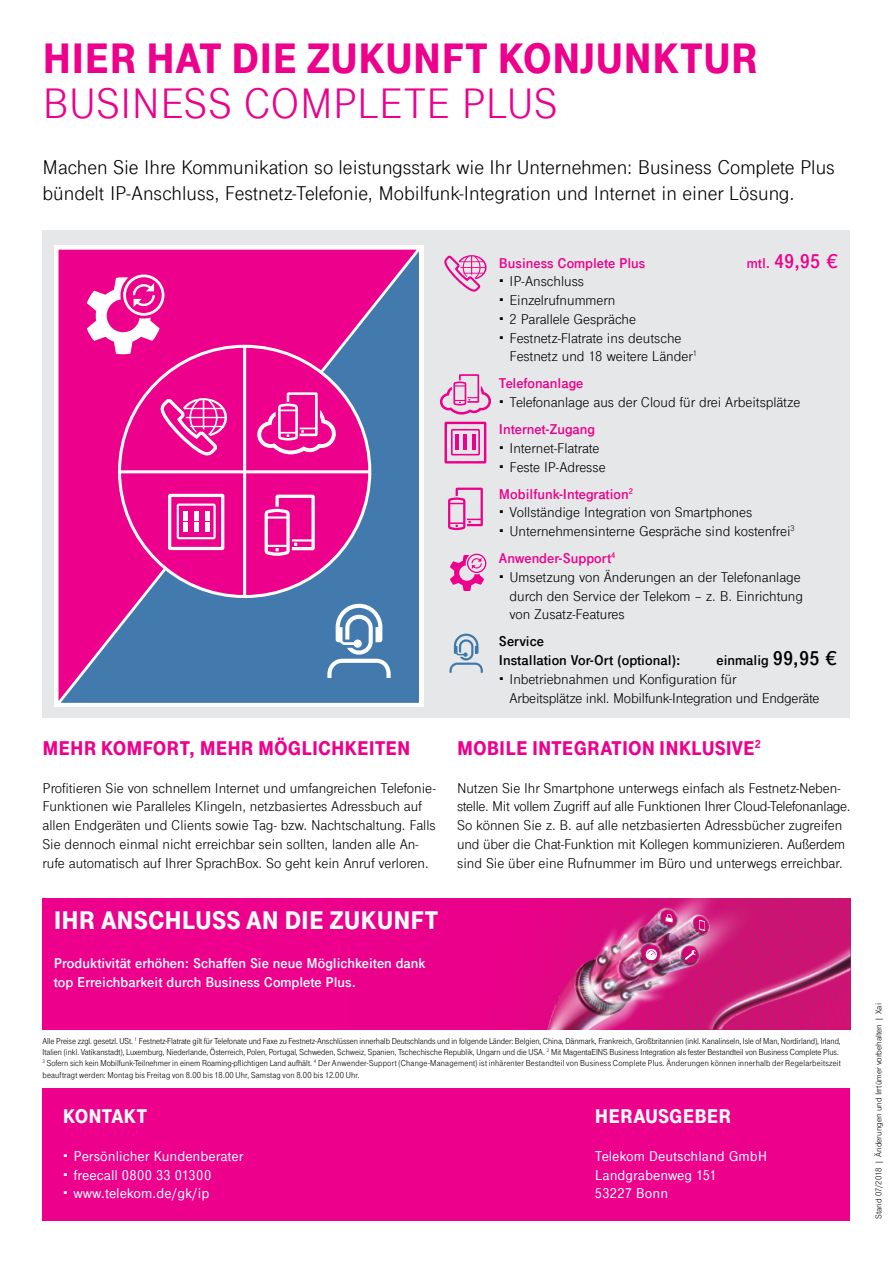
<style>
.page{position:relative;width:893px;height:1263px;background:#fff}
.page>*{position:absolute;margin:0;border:0;box-sizing:border-box;transform-origin:0 0}
.t1{font:900 45px "Tele Grotesk Next";color:#ec008c}
.t2{font:45px "Tele Grotesk Next";color:#ec008c}
.t3{font:900 27px "Tele Grotesk Next";color:#fff}
.t4{font:21px/26.2px "Tele Grotesk Next";color:#000}
.t5{font:900 21px "Tele Grotesk Next";color:#ec008c}
.t6{font:900 21px "Tele Grotesk Next";color:#fff}
.t7{font:700 21px "Tele Grotesk Next";color:#ec008c}
.t8{font:15px/18.8px "Tele Grotesk Next";color:#000}
.t9{font:500 15px/18.8px "Tele Grotesk Next";color:#fff}
.t10{font:700 15px/18.8px "Tele Grotesk Next";color:#fff}
.t11{font:700 15px "Tele Grotesk Next";color:#ec008c}
.t12{font:700 15px/18.8px "Tele Grotesk Next";color:#000}
.t13{font:9px/11.2px "Tele Grotesk Norm";color:#000}
.t14{font:9px "Tele Grotesk Next";color:#000}
.s1{font-size:15px}
.s2{font-weight:700;color:#ec008c}
.s3{font-weight:700}
.s4{font-weight:700;font-size:21px}
</style>
<div class="page">
<div style="left:43px;top:1088px;width:807px;height:132px;background:#ec008c"></div>
<div style="left:43px;top:230px;width:807px;height:488px;background:#e6e7e8"></div>
<div style="left:43px;top:898px;width:807px;height:131px;background:#ec008c"></div>
<img style="left:751px;top:898px;width:99px;height:29px">
<img style="left:751px;top:927px;width:99px;height:102px">
<img style="left:529px;top:898px;width:222px;height:131px">
<svg style="left:685px;top:950px;width:11px;height:10px"></svg>
<svg style="left:665px;top:913px;width:8px;height:9px"></svg>
<svg style="left:645px;top:948px;width:13px;height:13px"></svg>
<svg style="left:699px;top:920px;width:6px;height:11px"></svg>
<svg style="left:54px;top:245px;width:370px;height:462px;background:#fbcce8"></svg>
<svg style="left:61px;top:251px;width:358px;height:452px;background:#97429e"></svg>
<div style="left:120px;top:346px;width:250px;height:250px;background:#ec008c;border-radius:50%"></div>
<hr style="left:243px;top:346px;width:3px;height:250px;background:#fff">
<hr style="left:120px;top:470px;width:250px;height:3px;background:#fff">
<svg style="left:160px;top:398px;width:67px;height:58px"></svg>
<svg style="left:257px;top:392px;width:79px;height:62px"></svg>
<svg style="left:265px;top:495px;width:50px;height:61px"></svg>
<svg style="left:168px;top:494px;width:56px;height:56px"></svg>
<svg style="left:87px;top:274px;width:77px;height:80px;background:#f364b9"></svg>
<svg style="left:327px;top:604px;width:64px;height:74px;background:#749dc3"></svg>
<svg style="left:444px;top:255px;width:43px;height:37px"></svg>
<svg style="left:440px;top:374px;width:51px;height:41px"></svg>
<svg style="left:445px;top:422px;width:41px;height:41px"></svg>
<svg style="left:448px;top:488px;width:35px;height:42px"></svg>
<svg style="left:450px;top:554px;width:36px;height:37px"></svg>
<svg style="left:449px;top:634px;width:34px;height:39px"></svg>
<h1 class="t1" style="left:43px;top:33px;width:718px">HIER HAT DIE ZUKUNFT KONJUNKTUR</h1>
<h1 class="t2" style="left:42px;top:78px;width:50px">Business</h1>
<h1 class="t2" style="left:243px;top:78px;width:54px">Complete</h1>
<h1 class="t2" style="left:462px;top:78px;width:47px">Plus</h1>
<h3 class="t4" style="left:43px;top:154px;width:794px">Machen Sie Ihre Kommunikation so leistungsstark wie Ihr Unternehmen: Business Complete Plus bündelt IP-Anschluss, Festnetz-Telefonie, Mobilfunk-Integration und Internet in einer Lösung.</h3>
<h3 class="t5" style="left:43px;top:736px;width:231px">MEHR KOMFORT, MEHR MÖG</h3>
<h3 class="t5" style="left:301px;top:736px;width:108px">LICHKEITEN</h3>
<p class="t8" style="left:43px;top:778px;width:395px">Profitieren Sie von schnellem Internet und umfangreichen Telefonie-Funktionen wie Paralleles Klingeln, netzbasiertes Adressbuch auf allen Endgeräten und Clients sowie Tag- bzw. Nachtschaltung. Falls Sie dennoch einmal nicht erreichbar sein sollten, landen alle An&shy;rufe automatisch auf Ihrer SprachBox. So geht kein Anruf verloren.</p>
<h2 class="t3" style="left:54px;top:905px;width:386px">IHR ANSCHLUSS AN DIE ZUKUNFT</h2>
<p class="t10" style="left:54px;top:954px;width:373px">Produktivität erhöhen: Schaffen Sie neue Möglichkeiten dank top Erreichbarkeit durch Business Complete Plus.</p>
<p class="t11" style="left:499px;top:254px;width:148px">Business Complete Plus</p>
<h3 class="t7" style="left:747px;top:249px;width:93px"><span class="s1">mtl.</span> 49,95 €</h3>
<p class="t8" style="left:510px;top:272px;width:189px">IP-Anschluss<br>Einzelrufnummern<br>2 Parallele Gespräche<br>Festnetz-Flatrate ins deutsche<br>Festnetz und 18 weitere Länder<sup>1</sup></p>
<p class="t11" style="left:499px;top:375px;width:86px">Telefonanlage</p>
<p class="t8" style="left:510px;top:393px;width:292px">Telefonanlage aus der Cloud für drei Arbeitsplätze</p>
<p class="t11" style="left:499px;top:421px;width:98px">Internet-Zugang</p>
<p class="t8" style="left:510px;top:439px;width:98px">Internet-Flatrate<br>Feste IP-Adresse</p>
<p class="t8" style="left:510px;top:484px;width:287px;text-indent:-11px"><span class="s2">Mobilfunk-Integration</span><sup>2<br></sup>Vollständige Integration von Smartphones<br>Unternehmensinterne Gespräche sind kostenfrei<sup>3</sup></p>
<p class="t8" style="left:510px;top:549px;width:295px;text-indent:-11px"><span class="s2">Anwender-Support</span><sup>4<br></sup>Umsetzung von Änderungen an der Telefonanlage durch den Service der Telekom – z. B. Einrichtung von Zusatz-Features</p>
<p class="t12" style="left:499px;top:632px;width:183px">Service<br>Installation Vor-Ort (optional):</p>
<p class="t8" style="left:510px;top:651px;width:329px;text-indent:207px"><span class="s3">einmalig</span> <span class="s4">99,95 €<br></span>Inbetriebnahmen und Konfiguration für<br>Arbeitsplätze inkl. Mobilfunk-Integration und Endgeräte</p>
<h3 class="t5" style="left:457px;top:736px;width:305px">MOBILE INTEGRATION INKLUSIVE<sup>2</sup></h3>
<p class="t8" style="left:457px;top:778px;width:395px">Nutzen Sie Ihr Smartphone unterwegs einfach als Festnetz-Neben&shy;stelle. Mit vollem Zugriff auf alle Funktionen Ihrer Cloud-Telefonanlage.<br>So können Sie z. B. auf alle netzbasierten Adressbücher zugreifen und über die Chat-Funktion mit Kollegen kommunizieren. Außerdem sind Sie über eine Rufnummer im Büro und unterwegs erreichbar.</p>
<p class="t13" style="left:43px;top:1035px;width:800px">Alle Preise zzgl. gesetzl. USt. <sup>1</sup> Festnetz-Flatrate gilt für Telefonate und Faxe zu Festnetz-Anschlüssen innerhalb Deutschlands und in folgende Länder: Belgien, China, Dänmark, Frankreich, Großbritannien (inkl. Kanalinseln, Isle of Man, Nordirland), Irland, Italien (inkl. Vatikanstadt), Luxemburg, Niederlande, Österreich, Polen, Portugal, Schweden, Schweiz, Spanien, Tschechische Republik, Ungarn und die USA. <sup>2</sup> Mit MagentaEINS Business Integration als fester Bestandteil von Business Complete Plus.<br><sup>3</sup> Sofern sich kein Mobilfunk-Teilnehmer in einem Roaming-pflichtigen Land aufhält. <sup>4</sup> Der Anwender-Support (Change-Management) ist inhärenter Bestandteil von Business Complete Plus. Änderungen können innerhalb der Regelarbeitszeit beauftragt werden: Montag bis Freitag von 8.00 bis 18.00 Uhr, Samstag von 8.00 bis 12.00 Uhr.</p>
<h3 class="t6" style="left:63px;top:1105px;width:86px">KONTAKT</h3>
<p class="t9" style="left:74px;top:1147px;width:171px">Persönlicher Kundenberater freecall 0800 33 01300 www.telekom.de/gk/ip</p>
<h3 class="t6" style="left:595px;top:1105px;width:138px">HERAUSGEBER</h3>
<p class="t9" style="left:595px;top:1147px;width:174px">Telekom Deutschland GmbH<br>Landgrabenweg 151<br>53227 Bonn</p>
<p class="t14" style="left:874px;top:1219px;width:217px;rotate:-90deg">Stand 07/2018 | Änderungen und Irrtümer vorbehalten | Xai</p>
</div>
